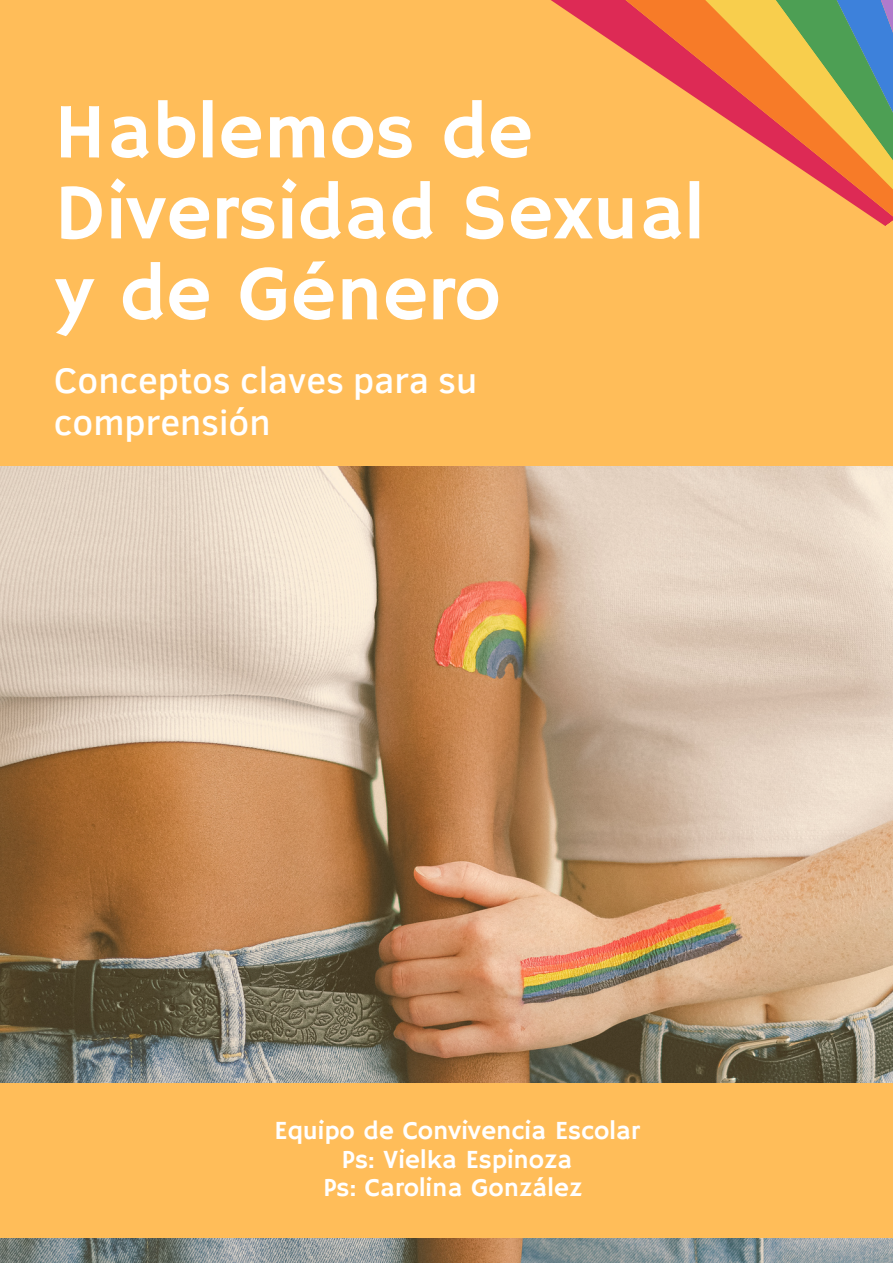
<style>
.page{position:relative;width:893px;height:1264px;background:#fff}
.page>*{position:absolute;margin:0;border:0;box-sizing:border-box;transform-origin:0 0}
.t1{font:78.75px/81px "Hammersmith One";color:#fff}
.t2{font:500 36.45px/42.6px "Clear Sans";color:#fff}
.t3{font:26.1px/28px "Hammersmith One";color:#fff;text-align:center}
</style>
<div class="page">
<img style="left:0;top:466px;width:892px;height:796px">
<div style="left:0;top:16px;width:892px;height:450px;background:#ffbd59"></div>
<div style="left:0;top:1083px;width:892px;height:154px;background:#ffbd59"></div>
<svg style="left:526px;top:0;width:41px;height:16px"></svg>
<svg style="left:567px;top:0;width:325px;height:226px"></svg>
<h1 class="t1" style="left:54px;top:95px;width:651px">Hablemos de<br>Diversidad Sexual y de Género</h1>
<h2 class="t2" style="left:54px;top:357px;width:425px">Conceptos claves para su comprensión</h2>
<p class="t3" style="left:274px;top:1118px;width:367px">Equipo de Convivencia Escolar<br>Ps: Vielka Espinoza<br>Ps: Carolina González</p>
</div>
